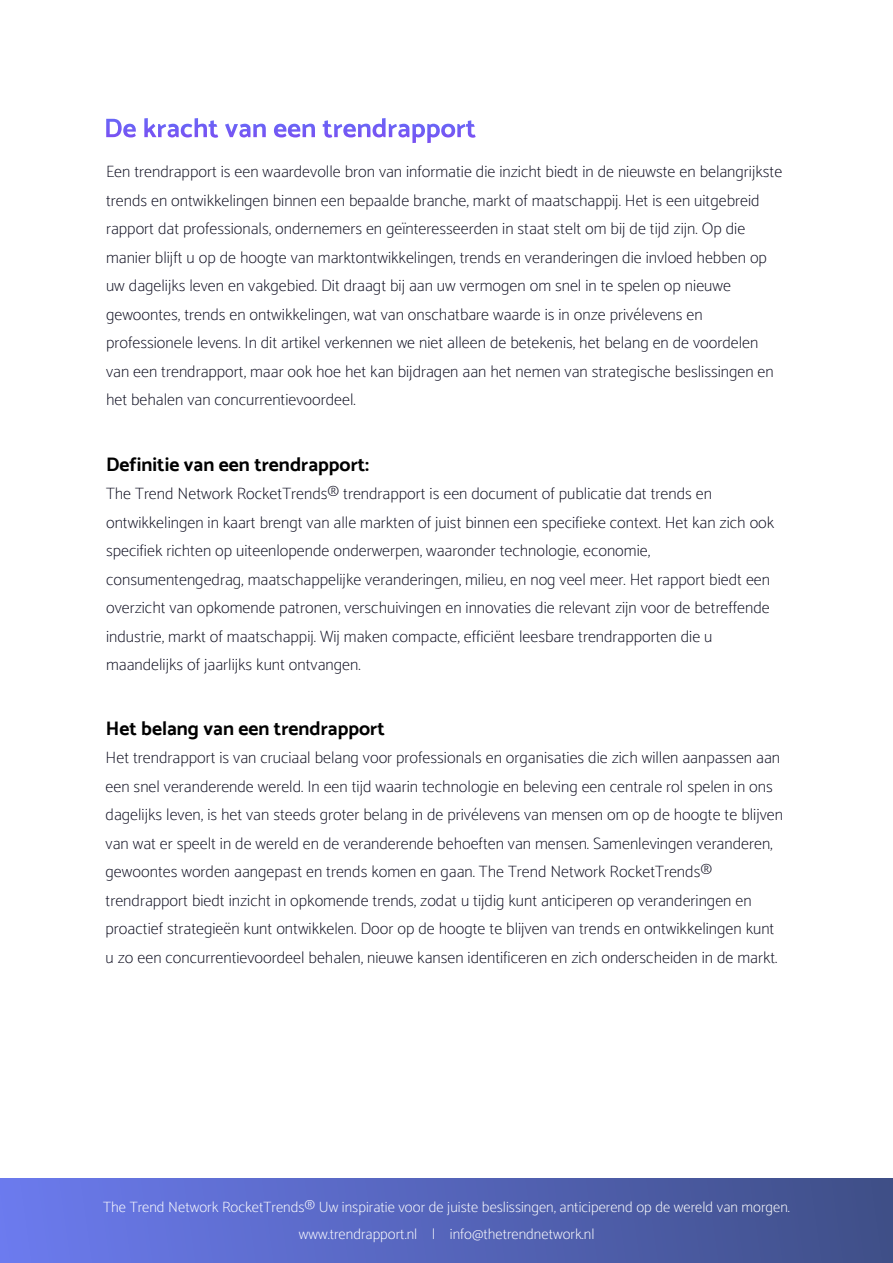
<style>
.page{position:relative;width:893px;height:1263px;background:#fff}
.page>*{position:absolute;margin:0;border:0;box-sizing:border-box;transform-origin:0 0}
.t1{font:700 19.5px "Catamaran";color:#000}
.t2{font:16.5px/28.5px "Catamaran";color:#101022}
.t3{font:15px/27px "Catamaran";color:#fff;text-align:center}
</style>
<div class="page">
<svg style="left:106px;top:119px;width:30px;height:18px"></svg>
<svg style="left:144px;top:118px;width:74px;height:20px"></svg>
<svg style="left:225px;top:124px;width:41px;height:13px"></svg>
<svg style="left:274px;top:124px;width:41px;height:13px"></svg>
<svg style="left:323px;top:118px;width:153px;height:25px"></svg>
<div style="left:0;top:1178px;width:893px;height:85px;background:linear-gradient(to right,#6c7bee,#3f4f87)"></div>
<p class="t2" style="left:106px;top:157px;width:678px">Een trendrapport is een waardevolle bron van informatie die inzicht biedt in de nieuwste en belangrijkste trends en ontwikkelingen binnen een bepaalde branche, markt of maatschappij. Het is een uitgebreid rapport dat professionals, ondernemers en geïnteresseerden in staat stelt om bij de tijd zijn. Op die manier blijft u op de hoogte van marktontwikkelingen, trends en veranderingen die invloed hebben op uw dagelijks leven en vakgebied. Dit draagt bij aan uw vermogen om snel in te spelen op nieuwe gewoontes, trends en ontwikkelingen, wat van onschatbare waarde is in onze privélevens en professionele levens. In dit artikel verkennen we niet alleen de betekenis, het belang en de voordelen van een trendrapport, maar ook hoe het kan bijdragen aan het nemen van strategische beslissingen en het behalen van concurrentievoordeel.</p>
<p class="t1" style="left:106px;top:453px;width:265px">Definitie van een trendrapport:</p>
<p class="t2" style="left:106px;top:479px;width:670px">The Trend Network RocketTrends® trendrapport is een document of publicatie dat trends en ontwikkelingen in kaart brengt van alle markten of juist binnen een specifieke context. Het kan zich ook specifiek richten op uiteenlopende onderwerpen, waaronder technologie, economie, consumentengedrag, maatschappelijke veranderingen, milieu, en nog veel meer. Het rapport biedt een overzicht van opkomende patronen, verschuivingen en innovaties die relevant zijn voor de betreffende industrie, markt of maatschappij. Wij maken compacte, efficiënt leesbare trendrapporten die u maandelijks of jaarlijks kunt ontvangen.</p>
<p class="t1" style="left:106px;top:717px;width:281px">Het belang van een trendrapport</p>
<p class="t2" style="left:106px;top:743px;width:679px">Het trendrapport is van cruciaal belang voor professionals en organisaties die zich willen aanpassen aan een snel veranderende wereld. In een tijd waarin technologie en beleving een centrale rol spelen in ons dagelijks leven, is het van steeds groter belang in de privélevens van mensen om op de hoogte te blijven van wat er speelt in de wereld en de veranderende behoeften van mensen. Samenlevingen veranderen, gewoontes worden aangepast en trends komen en gaan. The Trend Network RocketTrends® trendrapport biedt inzicht in opkomende trends, zodat u tijdig kunt anticiperen op veranderingen en proactief strategieën kunt ontwikkelen. Door op de hoogte te blijven van trends en ontwikkelingen kunt u zo een concurrentievoordeel behalen, nieuwe kansen identificeren en zich onderscheiden in de markt.</p>
<p class="t3" style="left:103px;top:1192px;width:688px">The Trend Network RocketTrends® Uw inspiratie voor de juiste beslissingen, anticiperend op de wereld van morgen. www.trendrapport.nl | info@thetrendnetwork.nl</p>
</div>
